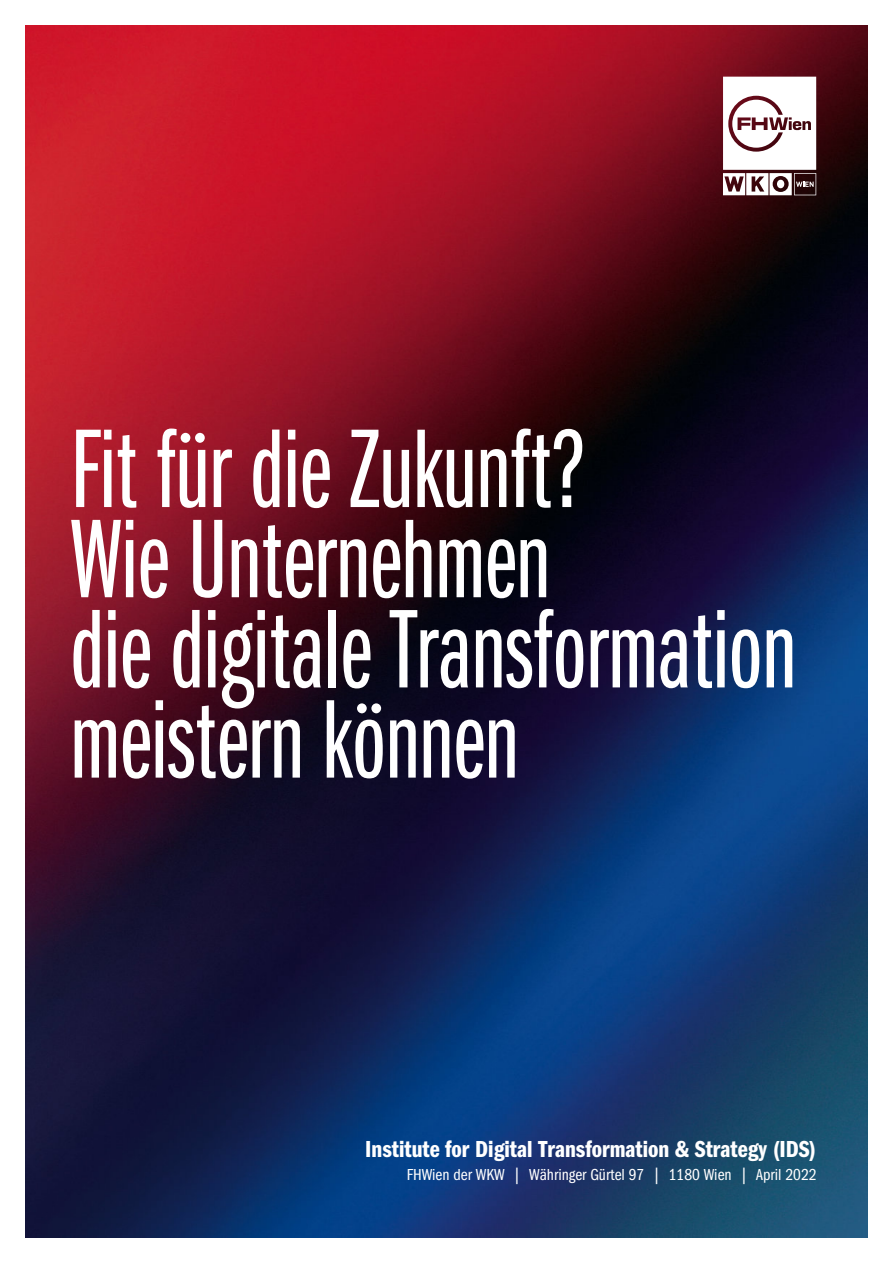
<style>
.page{position:relative;width:893px;height:1263px;background:#fff}
.page>*{position:absolute;margin:0;border:0;box-sizing:border-box;transform-origin:0 0}
.t1{font:115.95px/90.2px "Franklin Gothic Book X Cmpr";color:#fff}
.t2{font:24px "Franklin Gothic Demi Cmpr";color:#fff;scale:1.1 1}
.t3{font:16.5px "Franklin Gothic Book Cmpr";color:#fff;scale:1.1 1}
</style>
<div class="page">
<img style="left:26px;top:26px;width:841px;height:1211px">
<svg style="left:723px;top:77px;width:93px;height:118px"></svg>
<p class="t1" style="left:70px;top:433px;width:727px">Fit für die Zukunft?<br>Wie Unternehmen<br>die digitale Transformation meistern können</p>
<p class="t2" style="left:365px;top:1141px;width:412px">Institute for Digital Transformation &amp; Strategy (IDS)</p>
<p class="t3" style="left:407px;top:1169px;width:374px">FHWien der WKW | Währinger Gürtel 97 | 1180 Wien | April 2022</p>
</div>
